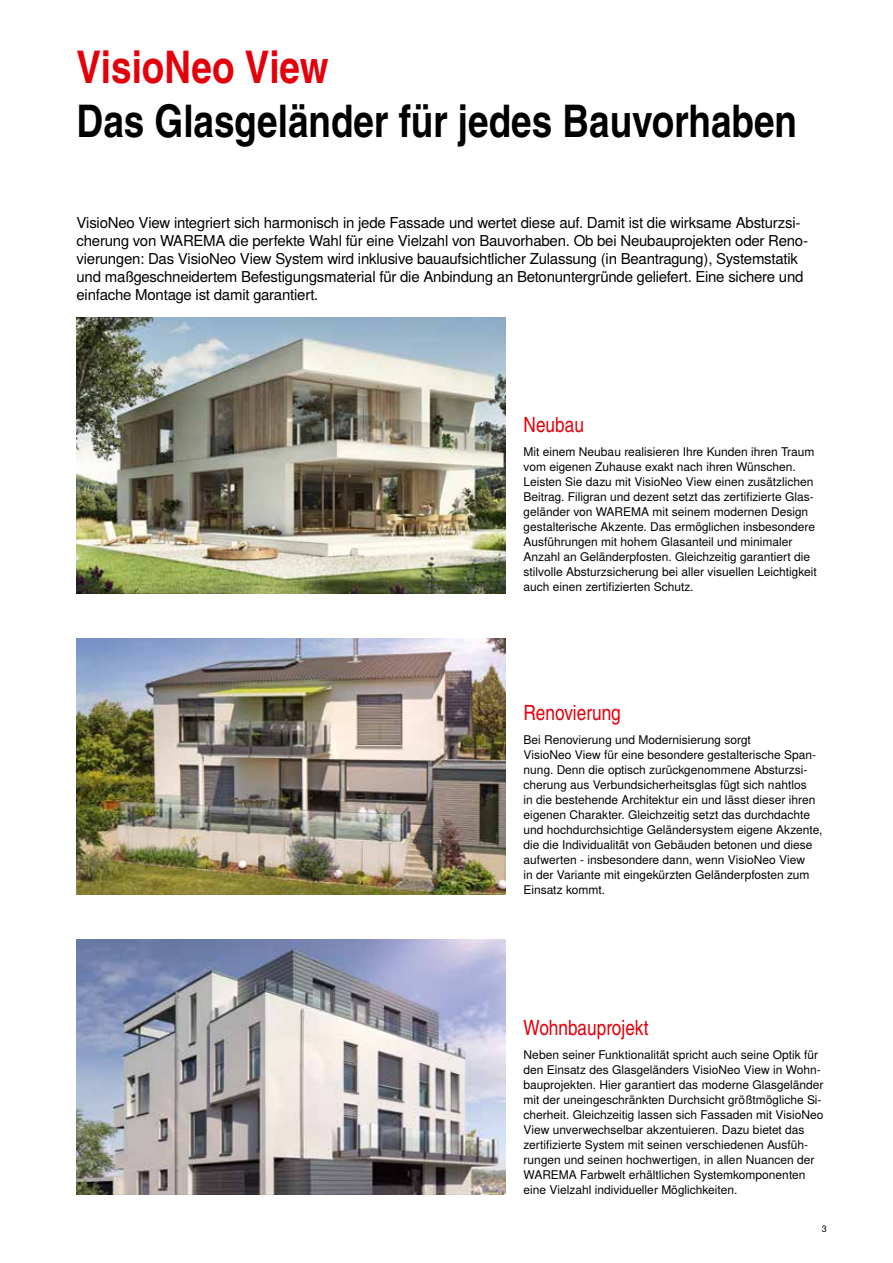
<style>
.page{position:relative;width:893px;height:1263px;background:#fff}
.page>*{position:absolute;margin:0;border:0;box-sizing:border-box;transform-origin:0 0}
.t1{font:700 45px "Warema Nimbus Cnd";color:#000}
.t2{font:700 45px "Warema Nimbus Cnd";color:#e3000b}
.t3{font:21px "Warema Nimbus Cnd";color:#e3000b}
.t4{font:15px/18px "Warema Nimbus";letter-spacing:-.015em;color:#000}
.t5{font:12px/15px "Warema Nimbus";color:#000}
.t6{font:9px "Warema Nimbus";color:#000}
</style>
<div class="page">
<img style="left:77px;top:318px;width:429px;height:276px">
<img style="left:77px;top:939px;width:429px;height:255px">
<img style="left:77px;top:639px;width:429px;height:255px">
<h1 class="t2" style="left:77px;top:39px;width:254px">VisioNeo View</h1>
<h1 class="t1" style="left:77px;top:93px;width:722px">Das Glasgeländer für jedes Bauvorhaben</h1>
<p class="t4" style="left:77px;top:214px;width:733px">VisioNeo View integriert sich harmonisch in jede Fassade und wertet diese auf. Damit ist die wirksame Absturzsi&shy;cherung von WAREMA die perfekte Wahl für eine Vielzahl von Bauvorhaben. Ob bei Neubauprojekten oder Reno&shy;vierungen: Das VisioNeo View System wird inklusive bauaufsichtlicher Zulassung (in Beantragung), Systemstatik und maßgeschneidertem Befestigungsmaterial für die Anbindung an Betonuntergründe geliefert. Eine sichere und einfache Montage ist damit garantiert.</p>
<h2 class="t3" style="left:524px;top:412px;width:62px">Neubau</h2>
<p class="t5" style="left:524px;top:445px;width:295px">Mit einem Neubau realisieren Ihre Kunden ihren Traum vom eigenen Zuhause exakt nach ihren Wünschen.<br>Leisten Sie dazu mit VisioNeo View einen zusätzlichen Beitrag. Filigran und dezent setzt das zertifizierte Glas&shy;geländer von WAREMA mit seinem modernen Design gestalterische Akzente. Das ermöglichen insbesondere Ausführungen mit hohem Glasanteil und minimaler Anzahl an Geländerpfosten. Gleichzeitig garantiert die stilvolle Absturzsicherung bei aller visuellen Leichtigkeit auch einen zertifizierten Schutz.</p>
<h2 class="t3" style="left:524px;top:700px;width:99px">Renovierung</h2>
<p class="t5" style="left:524px;top:733px;width:300px">Bei Renovierung und Modernisierung sorgt<br>VisioNeo View für eine besondere gestalterische Span&shy;nung. Denn die optisch zurückgenommene Absturzsi&shy;cherung aus Verbundsicherheitsglas fügt sich nahtlos<br>in die bestehende Architektur ein und lässt dieser ihren eigenen Charakter. Gleichzeitig setzt das durchdachte und hochdurchsichtige Geländersystem eigene Akzente, die die Individualität von Gebäuden betonen und diese aufwerten - insbesondere dann, wenn VisioNeo View<br>in der Variante mit eingekürzten Geländerpfosten zum Einsatz kommt.</p>
<h2 class="t3" style="left:524px;top:1015px;width:127px">Wohnbauprojekt</h2>
<p class="t5" style="left:524px;top:1048px;width:301px">Neben seiner Funktionalität spricht auch seine Optik für den Einsatz des Glasgeländers VisioNeo View in Wohn&shy;bauprojekten. Hier garantiert das moderne Glasgeländer mit der uneingeschränkten Durchsicht größtmögliche Si&shy;cherheit. Gleichzeitig lassen sich Fassaden mit VisioNeo View unverwechselbar akzentuieren. Dazu bietet das zertifizierte System mit seinen verschiedenen Ausfüh&shy;rungen und seinen hochwertigen, in allen Nuancen der WAREMA Farbwelt erhältlichen Systemkomponenten eine Vielzahl individueller Möglichkeiten.</p>
<p class="t6" style="left:822px;top:1224px;width:7px">3</p>
</div>
